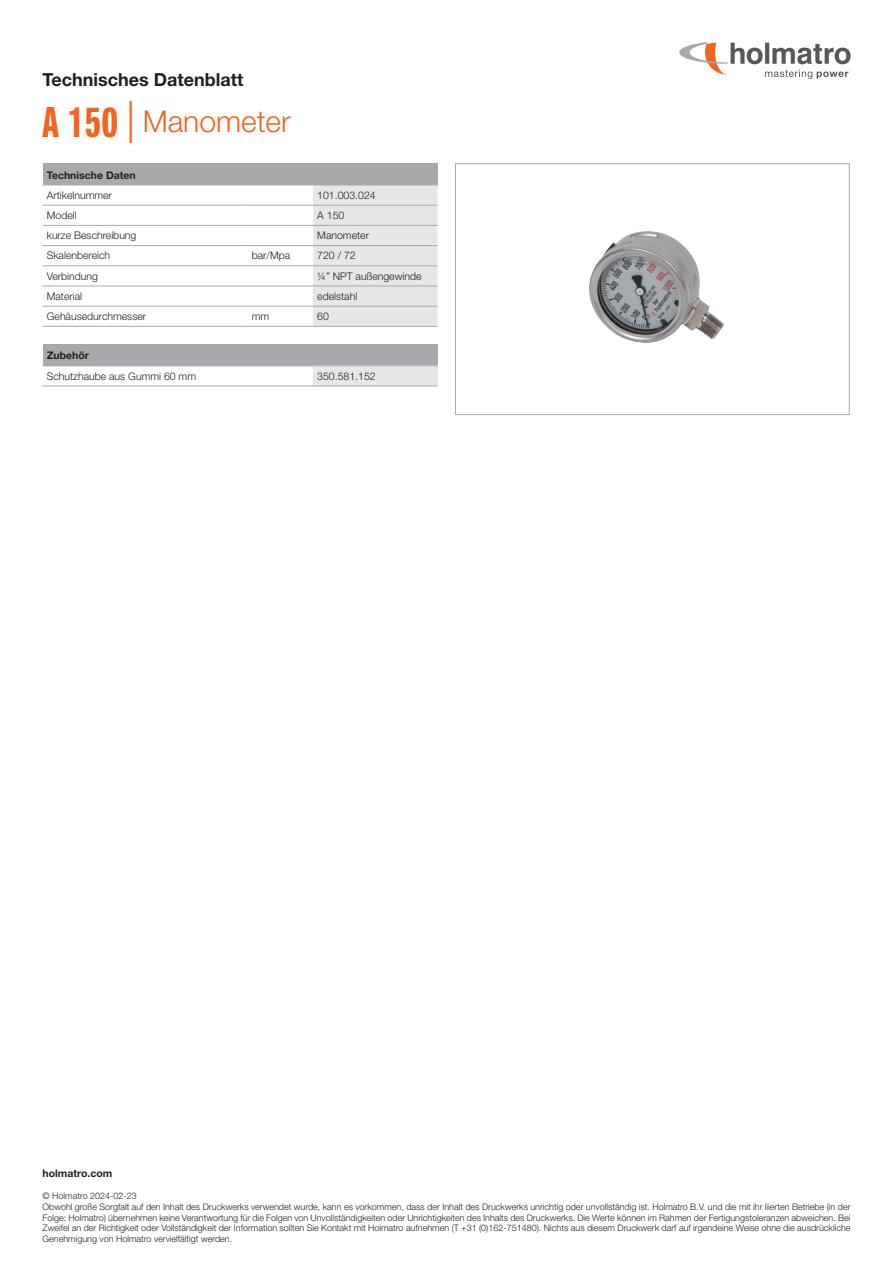
<style>
.page{position:relative;width:893px;height:1263px;background:#fff}
.page>*{position:absolute;margin:0;border:0;box-sizing:border-box;transform-origin:0 0}
.t1{font:300 30px "Helvetica Neue LT Std";color:#f36421}
.t2{font:700 18px "Helvetica Neue LT Std";color:#231f20}
.t3{font:300 10.5px "Helvetica Neue LT Std";color:#231f20}
.t4{font:700 10.5px "Helvetica Neue LT Std";color:#231f20}
.t5{font:300 9px/10.8px "Helvetica Neue LT Std";color:#231f20}
.s1{font-family:"Neue Helvetica Pro 79 Cm";font-weight:700;font-size:42px}
.s2{font-size:42px}
</style>
<div class="page">
<svg style="left:679px;top:42px;width:171px;height:37px"></svg>
<div style="left:43px;top:164px;width:394px;height:21px;background:#a8a9ad"></div>
<svg style="left:313px;top:164px;width:125px;height:162px"></svg>
<hr style="left:43px;top:185px;width:204px;height:1px;background:#a8a9ad">
<hr style="left:247px;top:185px;width:66px;height:1px;background:#a8a9ad">
<hr style="left:313px;top:185px;width:125px;height:1px;background:#a8a9ad">
<hr style="left:43px;top:205px;width:204px;height:1px;background:#a8a9ad">
<hr style="left:247px;top:205px;width:66px;height:1px;background:#a8a9ad">
<hr style="left:313px;top:205px;width:124px;height:1px;background:#a8a9ad">
<hr style="left:43px;top:225px;width:204px;height:1px;background:#a8a9ad">
<hr style="left:247px;top:225px;width:66px;height:1px;background:#a8a9ad">
<hr style="left:313px;top:225px;width:124px;height:1px;background:#a8a9ad">
<hr style="left:43px;top:245px;width:204px;height:1px;background:#a8a9ad">
<hr style="left:247px;top:245px;width:66px;height:1px;background:#a8a9ad">
<hr style="left:313px;top:245px;width:124px;height:1px;background:#a8a9ad">
<hr style="left:43px;top:265px;width:204px;height:1px;background:#a8a9ad">
<hr style="left:247px;top:265px;width:66px;height:1px;background:#a8a9ad">
<hr style="left:313px;top:265px;width:124px;height:1px;background:#a8a9ad">
<hr style="left:43px;top:286px;width:204px;height:1px;background:#a8a9ad">
<hr style="left:247px;top:286px;width:66px;height:1px;background:#a8a9ad">
<hr style="left:313px;top:286px;width:124px;height:1px;background:#a8a9ad">
<hr style="left:43px;top:326px;width:204px;height:1px;background:#a8a9ad">
<hr style="left:43px;top:306px;width:204px;height:1px;background:#a8a9ad">
<hr style="left:247px;top:326px;width:66px;height:1px;background:#a8a9ad">
<hr style="left:247px;top:306px;width:66px;height:1px;background:#a8a9ad">
<hr style="left:313px;top:326px;width:124px;height:1px;background:#a8a9ad">
<hr style="left:313px;top:306px;width:124px;height:1px;background:#a8a9ad">
<div style="left:43px;top:345px;width:394px;height:21px;background:#a8a9ad"></div>
<div style="left:313px;top:366px;width:124px;height:20px;background:#e6e7e9"></div>
<svg style="left:437px;top:345px;width:1px;height:21px"></svg>
<hr style="left:43px;top:386px;width:270px;height:1px;background:#a8a9ad">
<hr style="left:43px;top:366px;width:270px;height:1px;background:#a8a9ad">
<hr style="left:313px;top:386px;width:124px;height:1px;background:#a8a9ad">
<hr style="left:313px;top:366px;width:125px;height:1px;background:#a8a9ad">
<img style="left:589px;top:231px;width:135px;height:112px">
<div style="left:455px;top:164px;width:394px;height:251px;border:1px solid #a8a9ad"></div>
<h2 class="t2" style="left:43px;top:68px;width:202px">Technisches Datenblatt</h2>
<h1 class="t1" style="left:43px;top:103px;width:250px"><span class="s1">A 150</span> <span class="s2">|</span> Manometer</h1>
<p class="t4" style="left:47px;top:168px;width:91px">Technische Daten</p>
<p class="t3" style="left:47px;top:189px;width:67px">Artikelnummer</p>
<p class="t3" style="left:317px;top:189px;width:60px">101.003.024</p>
<p class="t3" style="left:47px;top:209px;width:31px">Modell</p>
<p class="t3" style="left:317px;top:209px;width:29px">A 150</p>
<p class="t3" style="left:47px;top:229px;width:91px">kurze Beschreibung</p>
<p class="t3" style="left:317px;top:229px;width:53px">Manometer</p>
<p class="t3" style="left:47px;top:249px;width:65px">Skalenbereich</p>
<p class="t3" style="left:252px;top:249px;width:40px">bar/Mpa</p>
<p class="t3" style="left:317px;top:249px;width:40px">720 / 72</p>
<p class="t3" style="left:47px;top:269px;width:53px">Verbindung</p>
<p class="t3" style="left:317px;top:269px;width:106px">¼” NPT außengewinde</p>
<p class="t3" style="left:47px;top:290px;width:37px">Material</p>
<p class="t3" style="left:317px;top:290px;width:42px">edelstahl</p>
<p class="t3" style="left:47px;top:310px;width:101px">Gehäusedurchmesser</p>
<p class="t3" style="left:252px;top:310px;width:19px">mm</p>
<p class="t3" style="left:317px;top:310px;width:13px">60</p>
<p class="t4" style="left:47px;top:349px;width:44px">Zubehör</p>
<p class="t3" style="left:47px;top:369px;width:151px">Schutzhaube aus Gummi 60 mm</p>
<p class="t3" style="left:317px;top:369px;width:60px">350.581.152</p>
<p class="t4" style="left:43px;top:1167px;width:71px">holmatro.com</p>
<p class="t5" style="left:43px;top:1190px;width:809px">© Holmatro 2024-02-23<br>Obwohl große Sorgfalt auf den Inhalt des Druckwerks verwendet wurde, kann es vorkommen, dass der Inhalt des Druckwerks unrichtig oder unvollständig ist. Holmatro B.V. und die mit ihr liierten Betriebe (in der Folge: Holmatro) übernehmen keine Verantwortung für die Folgen von Unvollständigkeiten oder Unrichtigkeiten des Inhalts des Druckwerks. Die Werte können im Rahmen der Fertigungstoleranzen abweichen. Bei Zweifel an der Richtigkeit oder Vollständigkeit der Information sollten Sie Kontakt mit Holmatro aufnehmen (T +31 (0)162-751480). Nichts aus diesem Druckwerk darf auf irgendeine Weise ohne die ausdrückliche Genehmigung von Holmatro vervielfältigt werden.</p>
</div>
